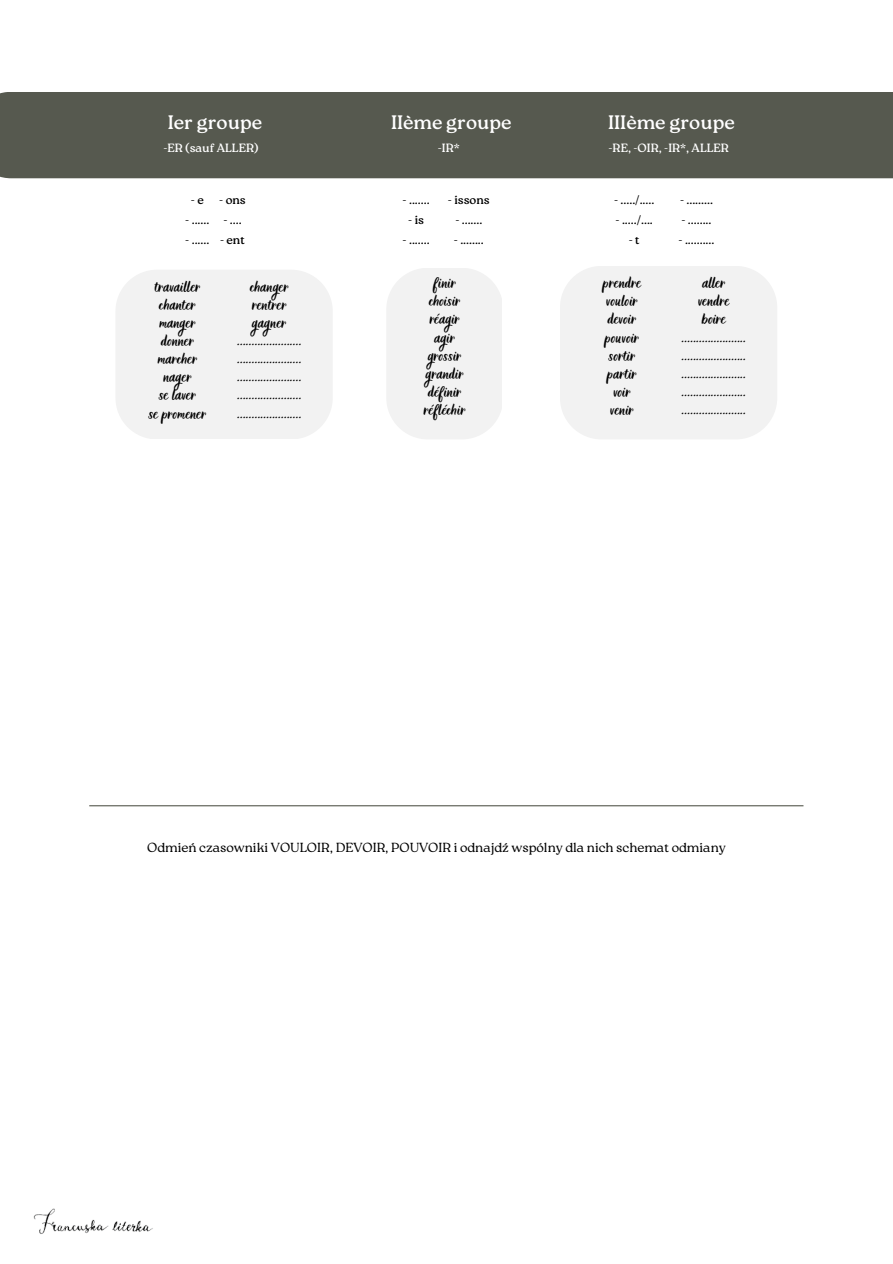
<style>
.page{position:relative;width:893px;height:1264px;background:#fff}
.page>*{position:absolute;margin:0;border:0;box-sizing:border-box;transform-origin:0 0}
.t1{font:19.5px "Roca Two";color:#fff}
.t2{font:300 13.2px "Roca Two";color:#000}
.t3{font:12px/20px "Roca Two";color:#000;text-align:center}
.t4{font:12px "Roca Two";color:#fff}
.t5{font:11.4px/18px "Holla";color:#000;text-align:center}
</style>
<div class="page">
<img style="left:33px;top:1208px;width:120px;height:26px">
<div style="left:116px;top:270px;width:216px;height:169px;background:#f2f2f2"></div>
<div style="left:0;top:92px;width:892px;height:86px;background:#56594f"></div>
<div style="left:387px;top:268px;width:115px;height:171px;background:#f2f2f2"></div>
<div style="left:560px;top:266px;width:217px;height:173px;background:#f2f2f2"></div>
<hr style="left:89px;top:805px;width:714px;height:1px;background:#56594f">
<h1 class="t1" style="left:168px;top:111px;width:96px">Ier groupe</h1>
<h1 class="t1" style="left:391px;top:111px;width:122px">IIème groupe</h1>
<h1 class="t1" style="left:608px;top:111px;width:128px">IIIème groupe</h1>
<p class="t4" style="left:163px;top:141px;width:97px">-ER (sauf ALLER)</p>
<p class="t4" style="left:438px;top:141px;width:23px">-IR*</p>
<p class="t4" style="left:608px;top:141px;width:122px">-RE, -OIR, -IR*, ALLER</p>
<p class="t3" style="left:191px;top:189px;width:14px">-e</p>
<p class="t3" style="left:185px;top:209px;width:26px">- ......</p>
<p class="t3" style="left:185px;top:229px;width:26px">- ......</p>
<p class="t3" style="left:219px;top:189px;width:28px">- ons</p>
<p class="t3" style="left:223px;top:209px;width:20px">- ....</p>
<p class="t3" style="left:220px;top:229px;width:26px">- ent</p>
<p class="t3" style="left:402px;top:189px;width:29px">- ....... -is</p>
<p class="t3" style="left:402px;top:229px;width:29px">- .......</p>
<p class="t3" style="left:448px;top:189px;width:43px">- issons</p>
<p class="t3" style="left:455px;top:209px;width:29px">- .......</p>
<p class="t3" style="left:454px;top:229px;width:31px">- ........</p>
<p class="t3" style="left:614px;top:189px;width:42px">- ...../.....</p>
<p class="t3" style="left:615px;top:209px;width:39px">- ...../.... -t</p>
<p class="t3" style="left:680px;top:189px;width:34px">- .........</p>
<p class="t3" style="left:681px;top:209px;width:31px">- ........</p>
<p class="t3" style="left:678px;top:229px;width:37px">- ..........</p>
<p class="t5" style="left:149px;top:278px;width:59px">travailler chanter manger donner marcher nager<br>se laver<br>se promener</p>
<p class="t5" style="left:237px;top:278px;width:66px">changer rentrer gagner ...................... ...................... ...................... ...................... ......................</p>
<p class="t5" style="left:424px;top:274px;width:43px">finir choisir réagir agir grossir grandir définir réfléchir</p>
<p class="t5" style="left:603px;top:274px;width:40px">prendre vouloir devoir pouvoir sortir partir voir venir</p>
<p class="t5" style="left:681px;top:274px;width:66px">aller<br>vendre<br>boire ...................... ...................... ...................... ...................... ......................</p>
<p class="t2" style="left:147px;top:839px;width:580px">Odmień czasowniki VOULOIR, DEVOIR, POUVOIR i odnajdź wspólny dla nich schemat odmiany</p>
</div>
